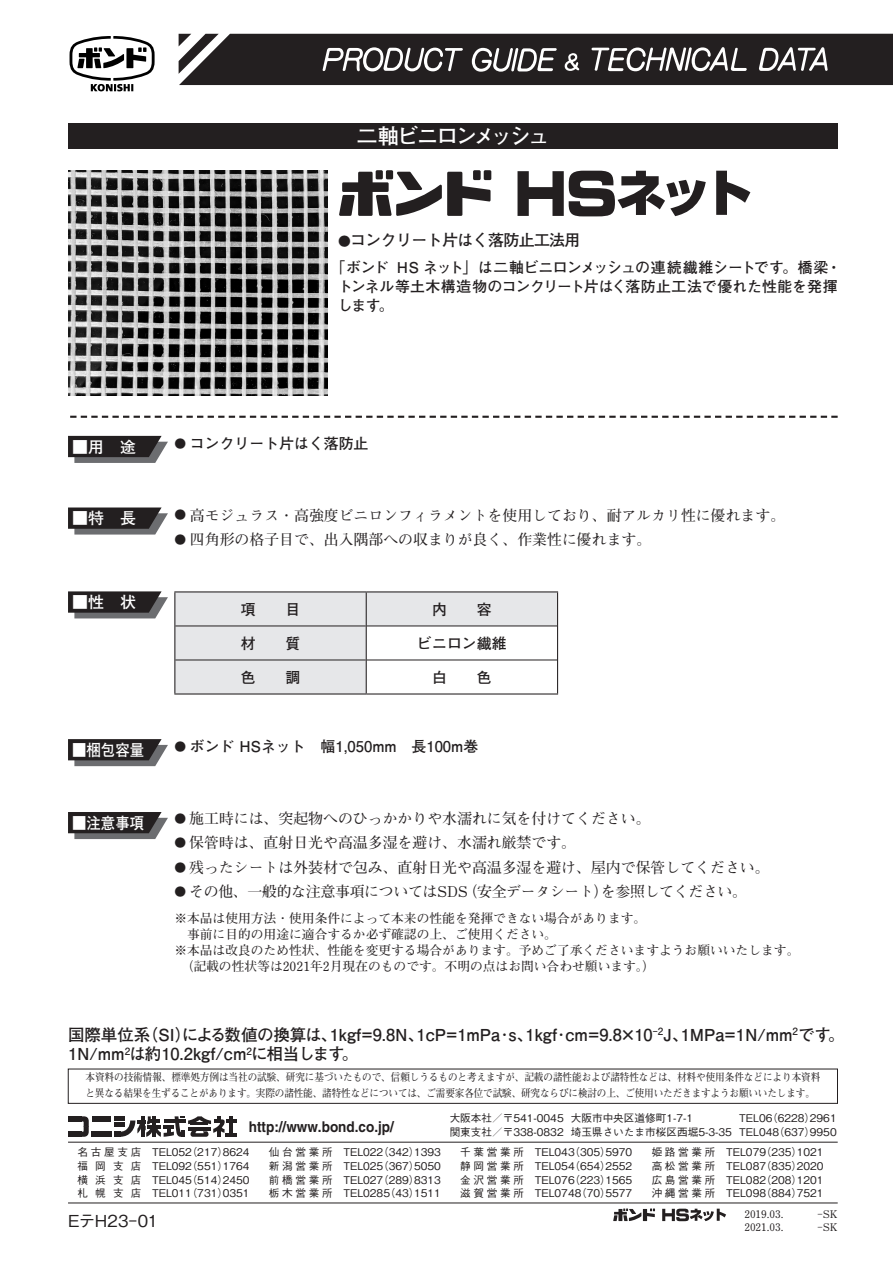
<style>
.page{position:relative;width:893px;height:1263px;background:#fff}
.page>*{position:absolute;margin:0;border:0;box-sizing:border-box;transform-origin:0 0}
.t1{font:700 21.3px "Futo Go B101 Pro";letter-spacing:-.095em;color:#fff}
.t2{font:700 16.5px/19.5px "Futo Go B101 Pro";color:#231f20}
.t3{font:500 16.5px "Gothic BBB Pro";letter-spacing:-.02em;color:#231f20}
.t4{font:700 15.9px "Futo Go B101 Pro";letter-spacing:-.04em;color:#231f20}
.t5{font:700 15.9px "Futo Go B101 Pro";color:#fff}
.t6{font:700 15.9px "Futo Go B101 Pro";color:#fff;scale:.9 1}
.t7{font:700 14.85px "Futo Min A101 Pro";color:#231f20}
.t8{font:700 14.85px/19.2px "Futo Go B101 Pro";color:#231f20}
.t9{font:700 14.85px "Futo Min A101 Pro";letter-spacing:-.02em;color:#231f20}
.t10{font:700 14.85px "Helvetica LT Std";color:#231f20;scale:.91 1}
.t11{font:700 12.75px "Futo Min A101 Pro";color:#231f20}
.t12{font:500 10.65px/13.8px "Gothic BBB Pro";color:#231f20;text-align:justify}
.t13{font:700 10.65px/15.9px "Futo Min A101 Pro";color:#231f20;scale:.9 1}
.t14{font:700 10.5px "Futo Min A101 Pro";color:#231f20}
.s1{font-size:12.75px}
.s2{font-size:11.7px}
.s3{font-family:"Futo Go B101 Pro";font-size:11.7px}
</style>
<div class="page">
<svg style="left:179px;top:34px;width:714px;height:51px;background:#3f3b3c"></svg>
<svg style="left:70px;top:36px;width:85px;height:55px"></svg>
<svg style="left:613px;top:1208px;width:42px;height:13px"></svg>
<svg style="left:662px;top:1209px;width:64px;height:12px"></svg>
<div style="left:92px;top:1116px;width:19px;height:5px;background:#231f20"></div>
<div style="left:91px;top:1132px;width:20px;height:5px;background:#231f20"></div>
<div style="left:68px;top:1116px;width:14px;height:5px;background:#231f20"></div>
<div style="left:68px;top:1132px;width:14px;height:5px;background:#231f20"></div>
<svg style="left:82px;top:1116px;width:7px;height:21px"></svg>
<hr style="left:226px;top:1119px;width:10px;height:4px;background:#231f20">
<hr style="left:225px;top:1133px;width:11px;height:4px;background:#231f20">
<hr style="left:229px;top:1116px;width:3px;height:17px;background:#231f20">
<svg style="left:114px;top:1116px;width:111px;height:21px"></svg>
<hr style="left:68px;top:1203px;width:770px;height:1px;background:#231f20">
<hr style="left:68px;top:1142px;width:770px;height:1px;background:#231f20">
<svg style="left:68px;top:591px;width:100px;height:27px;background:#474546"></svg>
<svg style="left:175px;top:592px;width:382px;height:101px"></svg>
<hr style="left:174px;top:592px;width:1px;height:34px;background:#231f20">
<hr style="left:557px;top:592px;width:1px;height:34px;background:#231f20">
<hr style="left:174px;top:626px;width:1px;height:34px;background:#231f20">
<hr style="left:557px;top:626px;width:1px;height:34px;background:#231f20">
<hr style="left:174px;top:660px;width:1px;height:33px;background:#231f20">
<hr style="left:557px;top:660px;width:1px;height:33px;background:#231f20">
<hr style="left:175px;top:626px;width:191px;height:1px;background:#231f20">
<hr style="left:367px;top:626px;width:190px;height:1px;background:#231f20">
<hr style="left:175px;top:660px;width:191px;height:1px;background:#231f20">
<hr style="left:367px;top:660px;width:190px;height:1px;background:#231f20">
<hr style="left:366px;top:591px;width:192px;height:1px;background:#231f20">
<hr style="left:366px;top:693px;width:192px;height:1px;background:#231f20">
<hr style="left:174px;top:591px;width:192px;height:1px;background:#231f20">
<hr style="left:366px;top:592px;width:1px;height:34px;background:#231f20">
<hr style="left:366px;top:626px;width:1px;height:34px;background:#231f20">
<hr style="left:366px;top:660px;width:1px;height:33px;background:#231f20">
<hr style="left:174px;top:693px;width:192px;height:1px;background:#231f20">
<svg style="left:68px;top:436px;width:100px;height:27px;background:#464345"></svg>
<svg style="left:68px;top:507px;width:100px;height:27px;background:#484546"></svg>
<div style="left:386px;top:170px;width:7px;height:9px;background:#231f20;border-radius:2px"></div>
<div style="left:376px;top:170px;width:7px;height:9px;background:#231f20;border-radius:2px"></div>
<div style="left:473px;top:170px;width:8px;height:10px;background:#231f20;border-radius:2px"></div>
<div style="left:484px;top:170px;width:7px;height:10px;background:#231f20;border-radius:2px"></div>
<svg style="left:339px;top:172px;width:152px;height:44px"></svg>
<svg style="left:517px;top:171px;width:189px;height:45px"></svg>
<svg style="left:716px;top:171px;width:34px;height:44px"></svg>
<svg style="left:68px;top:739px;width:100px;height:27px;background:#464345"></svg>
<svg style="left:68px;top:812px;width:100px;height:27px;background:#454344"></svg>
<div style="left:68px;top:123px;width:770px;height:26px;background:#231f20"></div>
<svg style="left:70px;top:416px;width:768px;height:2px"></svg>
<img style="left:68px;top:170px;width:259px;height:225px">
<h1 class="t1" style="left:356px;top:119px;width:194px">二軸ビニロンメッシュ</h1>
<h3 class="t4" style="left:338px;top:228px;width:244px"><span class="s1">●</span>コンクリート片はく落防止工法用</h3>
<h3 class="t8" style="left:338px;top:255px;width:505px;text-indent:-7px">「ボンド HS ネット」は二軸ビニロンメッシュの連続繊維シートです。橋梁・トンネル等土木構造物のコンクリート片はく落防止工法で優れた性能を発揮します。</h3>
<h3 class="t5" style="left:72px;top:434px;width:65px">■用　途</h3>
<h3 class="t8" style="left:174px;top:432px;width:196px"><span class="s2">●</span> コンクリート片はく落防止</h3>
<h3 class="t5" style="left:72px;top:505px;width:65px">■特　長</h3>
<h3 class="t7" style="left:174px;top:503px;width:612px"><span class="s3">●</span> 高モジュラス・高強度ビニロンフィラメントを使用しており、耐アルカリ性に優れます。</h3>
<h3 class="t7" style="left:174px;top:528px;width:478px"><span class="s3">●</span> 四角形の格子目で、出入隅部への収まりが良く、作業性に優れます。</h3>
<h3 class="t5" style="left:72px;top:589px;width:65px">■性　状</h3>
<h3 class="t8" style="left:241px;top:597px;width:61px">項　　目</h3>
<h3 class="t8" style="left:432px;top:597px;width:61px">内　　容</h3>
<h3 class="t8" style="left:241px;top:631px;width:61px">材　　質</h3>
<h3 class="t8" style="left:417px;top:631px;width:91px">ビニロン繊維</h3>
<h3 class="t8" style="left:241px;top:665px;width:61px">色　　調</h3>
<h3 class="t8" style="left:432px;top:665px;width:61px">白　　色</h3>
<h3 class="t6" style="left:72px;top:737px;width:81px">■梱包容量</h3>
<h3 class="t8" style="left:174px;top:735px;width:305px"><span class="s2">●</span> ボンド HSネット　幅1,050mm　長100m巻</h3>
<h3 class="t6" style="left:72px;top:810px;width:81px">■注意事項</h3>
<h3 class="t7" style="left:174px;top:807px;width:478px"><span class="s2">●</span> 施工時には、突起物へのひっかかりや水濡れに気を付けてください。</h3>
<h3 class="t7" style="left:174px;top:831px;width:403px"><span class="s2">●</span> 保管時は、直射日光や高温多湿を避け、水濡れ厳禁です。</h3>
<h3 class="t7" style="left:174px;top:855px;width:597px"><span class="s2">●</span> 残ったシートは外装材で包み、直射日光や高温多湿を避け、屋内で保管してください。</h3>
<h3 class="t9" style="left:174px;top:880px;width:574px"><span class="s2">●</span> その他、一般的な注意事項についてはSDS（安全データシート）を参照してください。</h3>
<p class="t11" style="left:174px;top:908px;width:473px">※本品は使用方法・使用条件によって本来の性能を発揮できない場合があります。</p>
<p class="t11" style="left:187px;top:924px;width:371px">事前に目的の用途に適合するか必ず確認の上、ご使用ください。</p>
<p class="t11" style="left:174px;top:940px;width:627px">※本品は改良のため性状、性能を変更する場合があります。予めご了承くださいますようお願いいたします。</p>
<p class="t11" style="left:181px;top:956px;width:476px">（記載の性状等は2021年2月現在のものです。不明の点はお問い合わせ願います。）</p>
<h2 class="t2" style="left:68px;top:1023px;width:778px">国際単位系（SI）による数値の換算は、1kgf=9.8N、1cP=1mPa･s、1kgf･cm=9.8×10<sup>-2</sup>J、1MPa=1N/mm<sup>2</sup>です。<br>1N/mm<sup>2</sup>は約10.2kgf/cm<sup>2</sup>に相当します。</h2>
<p class="t13" style="left:85px;top:1068px;width:818px">本資料の技術情報、標準処方例は当社の試験、研究に基づいたもので、信頼しうるものと考えますが、記載の諸性能および諸特性などは、材料や使用条件などにより本資料と異なる結果を生ずることがあります。実際の諸性能、諸特性などについては、ご需要家各位で試験、研究ならびに検討の上、ご使用いただきますようお願いいたします。</p>
<h3 class="t10" style="left:249px;top:1117px;width:161px">http://www.bond.co.jp/</h3>
<p class="t12" style="left:450px;top:1110px;width:388px;text-align:right">TEL06（6228）2961<br>関東支社／〒338-0832 埼玉県さいたま市桜区西堀5-3-35 TEL048（637）9950</p>
<p class="t12" style="left:450px;top:1110px;width:245px">大阪本社／〒541-0045 大阪市中央区道修町1-7-1</p>
<p class="t12" style="left:78px;top:1144px;width:173px">名古屋支店 TEL052（217）8624福 岡 支 店 TEL092（551）1764横 浜 支 店 TEL045（514）2450札 幌 支 店 TEL011（731）0351</p>
<p class="t12" style="left:269px;top:1144px;width:173px">仙台営業所 TEL022（342）1393新潟営業所 TEL025（367）5050前橋営業所 TEL027（289）8313栃木営業所 TEL0285（43）1511</p>
<p class="t12" style="left:460px;top:1144px;width:173px">千葉営業所 TEL043（305）5970静岡営業所 TEL054（654）2552金沢営業所 TEL076（223）1565滋賀営業所 TEL0748（70）5577</p>
<p class="t12" style="left:652px;top:1144px;width:173px">姫路営業所 TEL079（235）1021高松営業所 TEL087（835）2020広島営業所 TEL082（208）1201沖縄営業所 TEL098（884）7521</p>
<h2 class="t3" style="left:68px;top:1207px;width:92px">EテH23-01</h2>
<p class="t14" style="left:744px;top:1205px;width:41px">2019.03.</p>
<p class="t14" style="left:817px;top:1205px;width:22px">-SK</p>
<p class="t14" style="left:744px;top:1219px;width:41px">2021.03.</p>
<p class="t14" style="left:817px;top:1219px;width:22px">-SK</p>
</div>
